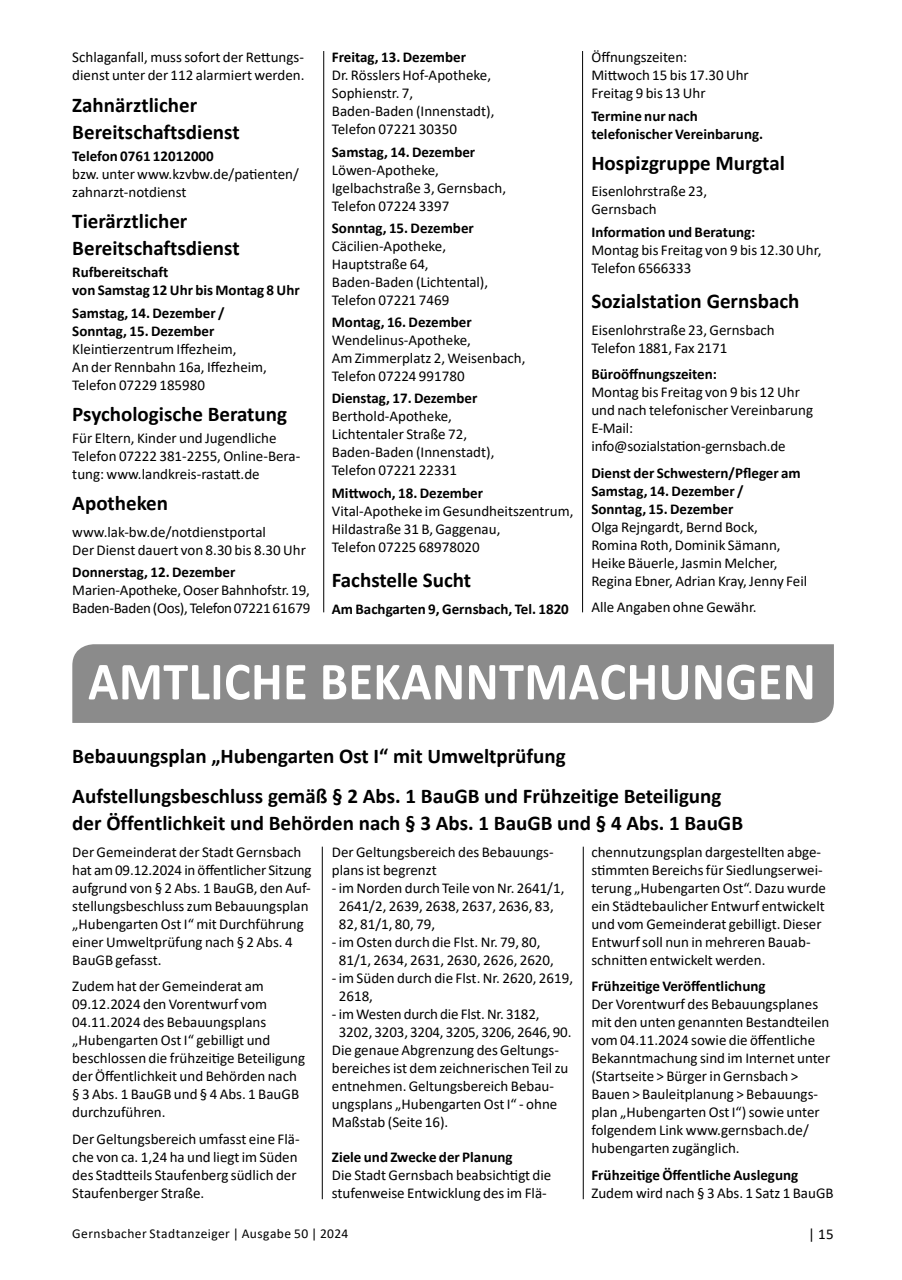
<style>
.page{position:relative;width:902px;height:1280px;background:#fff}
.page>*{position:absolute;margin:0;border:0;box-sizing:border-box;transform-origin:0 0}
.t1{font:700 54px "Calibri";letter-spacing:.01em;color:#fff;scale:.93 1}
.t2{font:700 21px/27px "Calibri";color:#000}
.t3{font:15px/18px "Calibri";color:#000}
.t4{font:700 15px/18px "Calibri";color:#000}
.t5{font:15px/18px "Calibri";letter-spacing:-.02em;color:#000}
.t6{font:13.5px "Calibri";letter-spacing:.03em;color:#000}
</style>
<div class="page">
<hr style="left:323px;top:51px;width:1px;height:561px;background:#000">
<hr style="left:582px;top:51px;width:1px;height:561px;background:#000">
<div style="left:72px;top:644px;width:761px;height:79px;background:#8b8b8b"></div>
<hr style="left:322px;top:847px;width:1px;height:352px;background:#000">
<hr style="left:583px;top:847px;width:1px;height:352px;background:#000">
<p class="t3" style="left:72px;top:48px;width:234px">Schlaganfall, muss sofort der Rettungs&shy;dienst unter der 112 alarmiert werden.</p>
<h2 class="t2" style="left:72px;top:91px;width:169px">Zahnärztlicher<br>Bereitschaftsdienst</h2>
<p class="t4" style="left:72px;top:147px;width:143px">Telefon 0761 12012000</p>
<p class="t3" style="left:72px;top:164px;width:228px">bzw. unter www.kzvbw.de/patienten/ zahnarzt-notdienst</p>
<h2 class="t2" style="left:72px;top:207px;width:169px">Tierärztlicher<br>Bereitschaftsdienst</h2>
<p class="t4" style="left:72px;top:263px;width:229px">Rufbereitschaft<br>von Samstag 12 Uhr bis Montag 8 Uhr</p>
<p class="t4" style="left:72px;top:303px;width:154px">Samstag, 14. Dezember /<br>Sonntag, 15. Dezember</p>
<p class="t3" style="left:72px;top:339px;width:196px">Kleintierzentrum Iffezheim,<br>An der Rennbahn 16a, Iffezheim,<br>Telefon 07229 185980</p>
<h2 class="t2" style="left:72px;top:400px;width:216px">Psychologische Beratung</h2>
<p class="t3" style="left:72px;top:429px;width:229px">Für Eltern, Kinder und Jugendliche<br>Telefon 07222 381-2255, Online-Bera&shy;tung: www.landkreis-rastatt.de</p>
<h2 class="t2" style="left:72px;top:490px;width:97px">Apotheken</h2>
<p class="t3" style="left:72px;top:522px;width:235px">www.lak-bw.de/notdienstportal<br>Der Dienst dauert von 8.30 bis 8.30 Uhr</p>
<p class="t4" style="left:72px;top:563px;width:164px">Donnerstag, 12. Dezember</p>
<p class="t5" style="left:72px;top:581px;width:240px">Marien-Apotheke, Ooser Bahnhofstr. 19,<br>Baden-Baden (Oos), Telefon 07221 61679</p>
<p class="t4" style="left:332px;top:48px;width:136px">Freitag, 13. Dezember</p>
<p class="t3" style="left:332px;top:66px;width:164px">Dr. Rösslers Hof-Apotheke,<br>Sophienstr. 7,<br>Baden-Baden (Innenstadt),<br>Telefon 07221 30350</p>
<p class="t4" style="left:332px;top:142px;width:145px">Samstag, 14. Dezember</p>
<p class="t3" style="left:332px;top:160px;width:176px">Löwen-Apotheke,<br>Igelbachstraße 3, Gernsbach,<br>Telefon 07224 3397</p>
<p class="t4" style="left:332px;top:219px;width:143px">Sonntag, 15. Dezember</p>
<p class="t3" style="left:332px;top:236px;width:158px">Cäcilien-Apotheke,<br>Hauptstraße 64,<br>Baden-Baden (Lichtental),<br>Telefon 07221 7469</p>
<p class="t4" style="left:332px;top:313px;width:141px">Montag, 16. Dezember</p>
<p class="t3" style="left:332px;top:331px;width:195px">Wendelinus-Apotheke,<br>Am Zimmerplatz 2, Weisenbach,<br>Telefon 07224 991780</p>
<p class="t4" style="left:332px;top:389px;width:147px">Dienstag, 17. Dezember</p>
<p class="t3" style="left:332px;top:407px;width:164px">Berthold-Apotheke,<br>Lichtentaler Straße 72,<br>Baden-Baden (Innenstadt),<br>Telefon 07221 22331</p>
<p class="t4" style="left:332px;top:483px;width:153px">Mittwoch, 18. Dezember</p>
<p class="t3" style="left:332px;top:501px;width:243px">Vital-Apotheke im Gesundheitszentrum,<br>Hildastraße 31 B, Gaggenau,<br>Telefon 07225 68978020</p>
<h2 class="t2" style="left:332px;top:566px;width:141px">Fachstelle Sucht</h2>
<p class="t4" style="left:332px;top:599px;width:238px">Am Bachgarten 9, Gernsbach, Tel. 1820</p>
<p class="t3" style="left:591px;top:48px;width:159px">Öffnungszeiten:<br>Mittwoch 15 bis 17.30 Uhr<br>Freitag 9 bis 13 Uhr</p>
<p class="t4" style="left:591px;top:106px;width:173px">Termine nur nach telefonischer Vereinbarung.</p>
<h2 class="t2" style="left:591px;top:149px;width:195px">Hospizgruppe Murgtal</h2>
<p class="t3" style="left:591px;top:182px;width:117px">Eisenlohrstraße 23,<br>Gernsbach</p>
<p class="t4" style="left:591px;top:222px;width:165px">Information und Beratung:</p>
<p class="t3" style="left:591px;top:240px;width:231px">Montag bis Freitag von 9 bis 12.30 Uhr,<br>Telefon 6566333</p>
<h2 class="t2" style="left:591px;top:287px;width:209px">Sozialstation Gernsbach</h2>
<p class="t3" style="left:591px;top:320px;width:185px">Eisenlohrstraße 23, Gernsbach<br>Telefon 1881, Fax 2171</p>
<p class="t4" style="left:591px;top:365px;width:127px">Büroöffnungszeiten:</p>
<p class="t3" style="left:591px;top:383px;width:223px">Montag bis Freitag von 9 bis 12 Uhr und nach telefonischer Vereinbarung<br>E-Mail: info@sozialstation-gernsbach.de</p>
<p class="t4" style="left:591px;top:463px;width:211px">Dienst der Schwestern/Pfleger am<br>Samstag, 14. Dezember /<br>Sonntag, 15. Dezember</p>
<p class="t3" style="left:591px;top:517px;width:217px">Olga Rejngardt, Bernd Bock,<br>Romina Roth, Dominik Sämann,<br>Heike Bäuerle, Jasmin Melcher,<br>Regina Ebner, Adrian Kray, Jenny Feil</p>
<p class="t3" style="left:591px;top:598px;width:167px">Alle Angaben ohne Gewähr.</p>
<h1 class="t1" style="left:88px;top:647px;width:783px">AMTLICHE BEKANNTMACHUNGEN</h1>
<h2 class="t2" style="left:72px;top:736px;width:650px;line-height:39.8px">Bebauungsplan „Hubengarten Ost I“ mit Umweltprüfung<br>Aufstellungsbeschluss gemäß § 2 Abs. 1 BauGB und Frühzeitige Beteiligung</h2>
<h2 class="t2" style="left:72px;top:809px;width:672px">der Öffentlichkeit und Behörden nach § 3 Abs. 1 BauGB und § 4 Abs. 1 BauGB</h2>
<p class="t3" style="left:72px;top:842px;width:241px">Der Gemeinderat der Stadt Gernsbach hat am 09.12.2024 in öffentlicher Sitzung aufgrund von § 2 Abs. 1 BauGB, den Auf&shy;stellungsbeschluss zum Bebauungsplan „Hubengarten Ost I“ mit Durchführung einer Umweltprüfung nach § 2 Abs. 4<br>BauGB gefasst.</p>
<p class="t3" style="left:72px;top:977px;width:234px">Zudem hat der Gemeinderat am<br>09.12.2024 den Vorentwurf vom<br>04.11.2024 des Bebauungsplans „Hubengarten Ost I“ gebilligt und beschlossen die frühzeitige Beteiligung der Öffentlichkeit und Behörden nach § 3 Abs. 1 BauGB und § 4 Abs. 1 BauGB durchzuführen.</p>
<p class="t3" style="left:72px;top:1129px;width:229px">Der Geltungsbereich umfasst eine Flä&shy;che von ca. 1,24 ha und liegt im Süden des Stadtteils Staufenberg südlich der Staufenberger Straße.</p>
<p class="t3" style="left:332px;top:842px;width:223px">Der Geltungsbereich des Bebauungs&shy;plans ist begrenzt</p>
<p class="t3" style="left:339px;top:878px;width:227px;text-indent:-7px">- im Norden durch Teile von Nr. 2641/1,<br>2641/2, 2639, 2638, 2637, 2636, 83,<br>82, 81/1, 80, 79,</p>
<p class="t3" style="left:339px;top:932px;width:216px;text-indent:-7px">- im Osten durch die Flst. Nr. 79, 80,<br>81/1, 2634, 2631, 2630, 2626, 2620,</p>
<p class="t3" style="left:339px;top:968px;width:236px;text-indent:-7px">- im Süden durch die Flst. Nr. 2620, 2619,<br>2618,</p>
<p class="t3" style="left:332px;top:1004px;width:209px">- im Westen durch die Flst. Nr. 3182,</p>
<p class="t3" style="left:339px;top:1022px;width:234px">3202, 3203, 3204, 3205, 3206, 2646, 90.</p>
<p class="t3" style="left:332px;top:1040px;width:228px">Die genaue Abgrenzung des Geltungs-</p>
<p class="t3" style="left:332px;top:1058px;width:238px">bereiches ist dem zeichnerischen Teil zu</p>
<p class="t3" style="left:332px;top:1076px;width:224px">entnehmen. Geltungsbereich Bebau-</p>
<p class="t3" style="left:332px;top:1094px;width:227px">ungsplans „Hubengarten Ost I“ - ohne</p>
<p class="t3" style="left:332px;top:1112px;width:118px">Maßstab (Seite 16).</p>
<p class="t4" style="left:332px;top:1147px;width:182px">Ziele und Zwecke der Planung</p>
<p class="t3" style="left:332px;top:1165px;width:221px">Die Stadt Gernsbach beabsichtigt die stufenweise Entwicklung des im Flä-</p>
<p class="t3" style="left:591px;top:842px;width:236px">chennutzungsplan dargestellten abge&shy;stimmten Bereichs für Siedlungserwei&shy;terung „Hubengarten Ost“. Dazu wurde ein Städtebaulicher Entwurf entwickelt und vom Gemeinderat gebilligt. Dieser Entwurf soll nun in mehreren Bauab&shy;schnitten entwickelt werden.</p>
<p class="t4" style="left:591px;top:977px;width:176px">Frühzeitige Veröffentlichung</p>
<p class="t3" style="left:591px;top:995px;width:240px">Der Vorentwurf des Bebauungsplanes mit den unten genannten Bestandteilen vom 04.11.2024 sowie die öffentliche Bekanntmachung sind im Internet unter (Startseite &gt; Bürger in Gernsbach &gt; Bauen &gt; Bauleitplanung &gt; Bebauungs&shy;plan „Hubengarten Ost I“) sowie unter folgendem Link www.gernsbach.de/ hubengarten zugänglich.</p>
<p class="t4" style="left:591px;top:1165px;width:208px">Frühzeitige Öffentliche Auslegung</p>
<p class="t3" style="left:591px;top:1183px;width:244px">Zudem wird nach § 3 Abs. 1 Satz 1 BauGB</p>
<p class="t6" style="left:72px;top:1224px;width:277px">Gernsbacher Stadtanzeiger | Ausgabe 50 | 2024</p>
<p class="t3" style="left:808px;top:1225px;width:27px">| 15</p>
</div>
